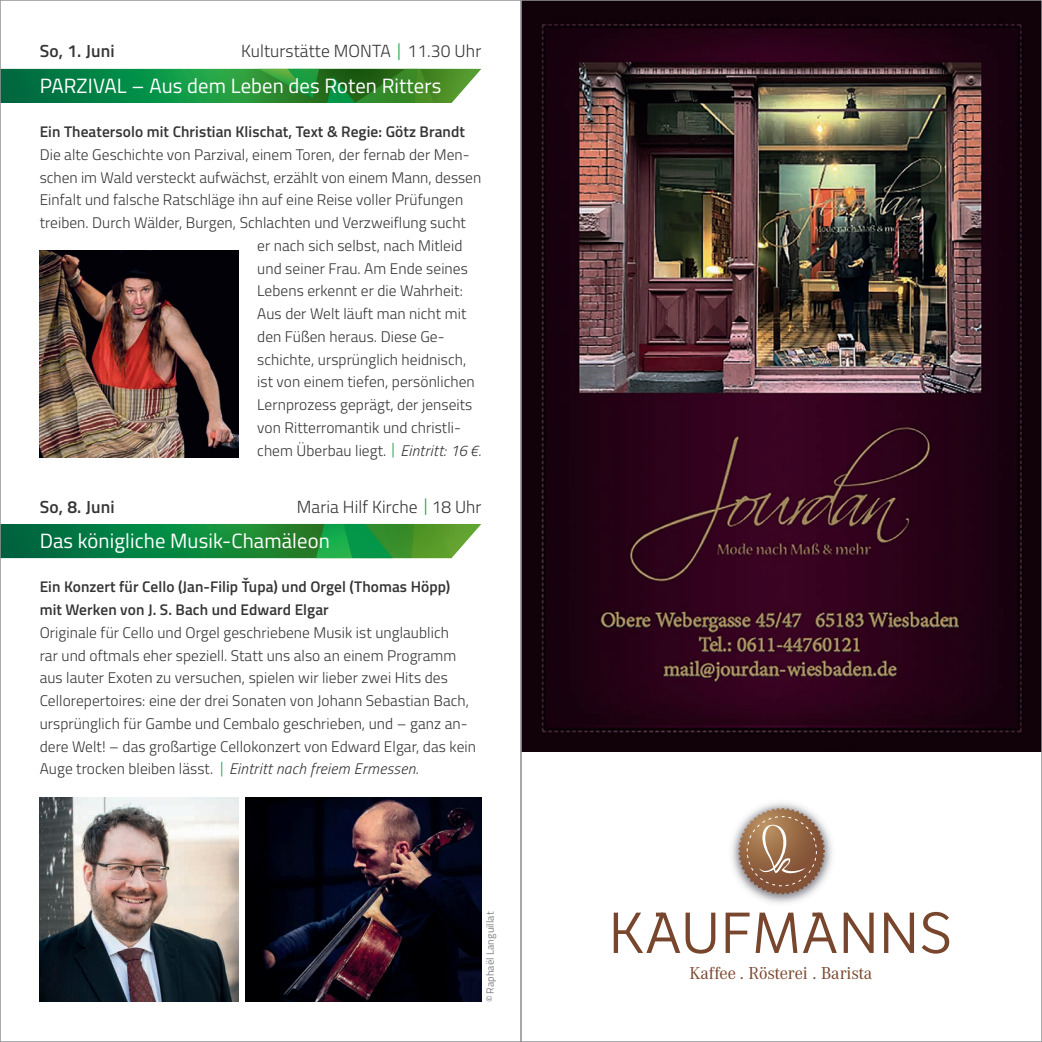
<style>
.page{position:relative;width:1042px;height:1042px;background:#fff}
.page>*{position:absolute;margin:0;border:0;box-sizing:border-box;transform-origin:0 0}
.t1{font:20.65px "Titillium";letter-spacing:.005em;color:#fff}
.t2{font:17.85px "Corporate A";color:#78462d}
.t3{font:300 17.5px "Titillium";letter-spacing:.005em;color:#363536}
.t4{font:600 17.5px "Titillium";letter-spacing:.01em;color:#363536}
.t5{font:300 15.4px/22.8px "Titillium";letter-spacing:.005em;color:#363536}
.t6{font:600 15.4px/22.8px "Titillium";letter-spacing:.005em;color:#363536}
.t7{font:10.5px "Titillium";letter-spacing:.005em;color:#808285}
.s1{color:#1fa245}
.s2{font-style:italic}
</style>
<div class="page">
<svg style="left:2px;top:524px;width:479px;height:34px;background:#1f8a40"></svg>
<svg style="left:2px;top:69px;width:479px;height:34px;background:#238a3d"></svg>
<img style="left:246px;top:797px;width:235px;height:205px">
<img style="left:40px;top:797px;width:198px;height:205px">
<img style="left:40px;top:251px;width:198px;height:207px">
<img style="left:523px;top:2px;width:517px;height:749px">
<svg style="left:725px;top:912px;width:24px;height:41px"></svg>
<svg style="left:755px;top:912px;width:42px;height:41px"></svg>
<svg style="left:843px;top:912px;width:30px;height:41px"></svg>
<svg style="left:884px;top:912px;width:30px;height:41px"></svg>
<svg style="left:922px;top:912px;width:27px;height:41px"></svg>
<svg style="left:614px;top:912px;width:101px;height:41px"></svg>
<svg style="left:803px;top:912px;width:34px;height:41px"></svg>
<img style="left:732px;top:803px;width:100px;height:100px">
<svg style="left:738px;top:808px;width:67px;height:85px;background:#a9866c"></svg>
<p class="t4" style="left:40px;top:38px;width:76px">So, 1. Juni</p>
<p class="t3" style="left:241px;top:39px;width:242px">Kulturstätte MONTA <span class="s1">|</span> 11.30 Uhr</p>
<h1 class="t1" style="left:40px;top:71px;width:403px">PARZIVAL – Aus dem Leben des Roten Ritters</h1>
<p class="t6" style="left:40px;top:120px;width:427px">Ein Theatersolo mit Christian Klischat, Text &amp; Regie: Götz Brandt</p>
<p class="t5" style="left:40px;top:142px;width:431px">Die alte Geschichte von Parzival, einem Toren, der fernab der Men-</p>
<p class="t5" style="left:40px;top:165px;width:443px">schen im Wald versteckt aufwächst, erzählt von einem Mann, dessen</p>
<p class="t5" style="left:40px;top:188px;width:425px">Einfalt und falsche Ratschläge ihn auf eine Reise voller Prüfungen</p>
<p class="t5" style="left:40px;top:211px;width:428px">treiben. Durch Wälder, Burgen, Schlachten und Verzweiflung sucht</p>
<p class="t5" style="left:257px;top:233px;width:207px">er nach sich selbst, nach Mitleid</p>
<p class="t5" style="left:257px;top:256px;width:212px">und seiner Frau. Am Ende seines</p>
<p class="t5" style="left:257px;top:279px;width:207px">Lebens erkennt er die Wahrheit:</p>
<p class="t5" style="left:257px;top:302px;width:211px">Aus der Welt läuft man nicht mit</p>
<p class="t5" style="left:257px;top:324px;width:189px">den Füßen heraus. Diese Ge-</p>
<p class="t5" style="left:257px;top:347px;width:211px">schichte, ursprünglich heidnisch,</p>
<p class="t5" style="left:257px;top:370px;width:219px">ist von einem tiefen, persönlichen</p>
<p class="t5" style="left:257px;top:393px;width:217px">Lernprozess geprägt, der jenseits</p>
<p class="t5" style="left:257px;top:415px;width:203px">von Ritterromantik und christli-</p>
<p class="t5" style="left:257px;top:438px;width:225px">chem Überbau liegt. <span class="s1">|</span> <span class="s2">Eintritt: 16 €.</span></p>
<p class="t4" style="left:40px;top:493px;width:76px">So, 8. Juni</p>
<p class="t3" style="left:297px;top:494px;width:186px">Maria Hilf Kirche <span class="s1">|</span> 18 Uhr</p>
<h1 class="t1" style="left:40px;top:526px;width:292px">Das königliche Musik-Chamäleon</h1>
<p class="t6" style="left:40px;top:575px;width:412px">Ein Konzert für Cello (Jan-Filip Ťupa) und Orgel (Thomas Höpp) mit Werken von J. S. Bach und Edward Elgar</p>
<p class="t5" style="left:40px;top:620px;width:438px">Originale für Cello und Orgel geschriebene Musik ist unglaublich<br>rar und oftmals eher speziell. Statt uns also an einem Programm aus lauter Exoten zu versuchen, spielen wir lieber zwei Hits des Cellorepertoires: eine der drei Sonaten von Johann Sebastian Bach, ursprünglich für Gambe und Cembalo geschrieben, und – ganz an&shy;dere Welt! – das großartige Cellokonzert von Edward Elgar, das kein Auge trocken bleiben lässt. <span class="s1">|</span> <span class="s2">Eintritt nach freiem Ermessen.</span></p>
<p class="t7" style="left:482px;top:1002px;width:92px;rotate:-90deg">©Raphaël Languillat</p>
<p class="t2" style="left:689px;top:963px;width:184px">Kaffee . Rösterei . Barista</p>
</div>
